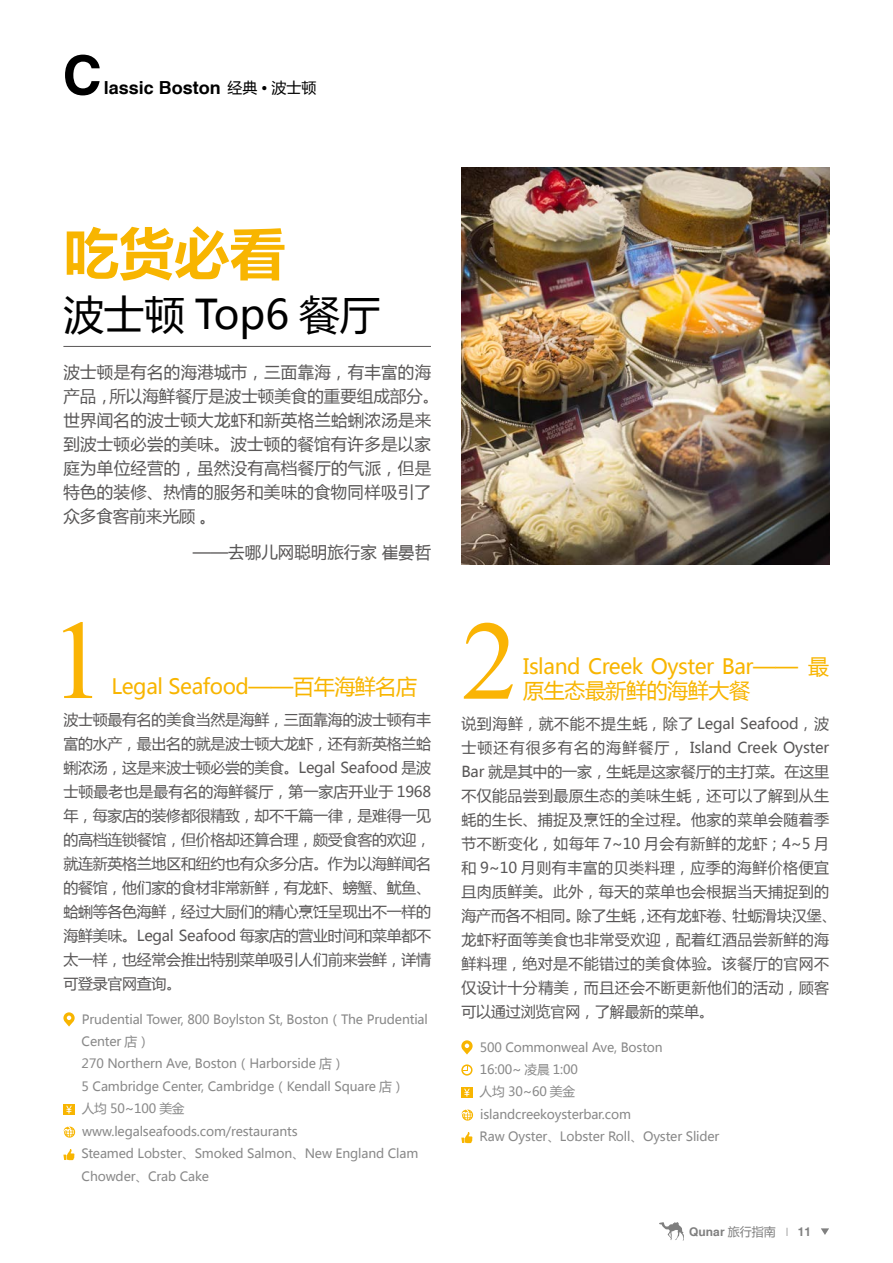
<style>
.page{position:relative;width:893px;height:1263px;background:#fff}
.page>*{position:absolute;margin:0;border:0;box-sizing:border-box;transform-origin:0 0}
.t1{font:112.5px "Iskoola Pota";color:#fab404}
.t2{font:700 55.5px "Microsoft Ya Hei";color:#f8b500}
.t3{font:700 54px "Helvetica cyr";color:#000}
.t4{font:40.5px "Microsoft Ya Hei";color:#000}
.t5{font:21px/24px "Microsoft Ya Hei";letter-spacing:-.02em;color:#f8b500}
.t6{font:700 18px "Helvetica cyr";color:#000}
.t7{font:16.5px/24px "Microsoft Ya Hei";letter-spacing:.015em;color:#595757}
.t8{font:15px/24px "Microsoft Ya Hei";letter-spacing:.025em;color:#595757;text-align:justify}
.t9{font:12.75px/22.4px "Microsoft Ya Hei";letter-spacing:-.01em;color:#898989}
.t10{font:700 12px "Helvetica cyr";color:#7f7f7f}
.s1{font-family:"Microsoft Ya Hei";font-weight:400;font-size:15px}
.s2{font-family:"Microsoft Ya Hei";font-weight:400}
.s3{font-family:"Microsoft Ya Hei";font-weight:400;font-size:7.5px}
</style>
<div class="page">
<svg style="left:821px;top:1228px;width:8px;height:7px"></svg>
<svg style="left:659px;top:1222px;width:25px;height:18px"></svg>
<hr style="left:63px;top:346px;width:368px;height:1px;background:#595757">
<svg style="left:63px;top:1012px;width:12px;height:14px"></svg>
<div style="left:63px;top:1104px;width:12px;height:11px;background:#f8b500"></div>
<svg style="left:66px;top:1106px;width:6px;height:7px"></svg>
<svg style="left:63px;top:1126px;width:12px;height:12px"></svg>
<svg style="left:63px;top:1149px;width:12px;height:11px"></svg>
<svg style="left:461px;top:1040px;width:12px;height:14px"></svg>
<div style="left:461px;top:1064px;width:11px;height:11px;border:2px solid #f8b500;border-radius:50%"></div>
<svg style="left:463px;top:1066px;width:5px;height:5px"></svg>
<svg style="left:461px;top:1087px;width:11px;height:11px"></svg>
<svg style="left:464px;top:1089px;width:6px;height:7px"></svg>
<svg style="left:461px;top:1109px;width:12px;height:12px"></svg>
<svg style="left:461px;top:1132px;width:12px;height:11px"></svg>
<img style="left:462px;top:167px;width:367px;height:397px">
<p class="t3" style="left:63px;top:45px;width:40px">C</p>
<p class="t6" style="left:104px;top:78px;width:214px">lassic Boston <span class="s1">经典 • 波士顿</span></p>
<p class="t2" style="left:63px;top:214px;width:223px">吃货必看</p>
<p class="t4" style="left:63px;top:287px;width:318px">波士顿 Top6 餐厅</p>
<p class="t7" style="left:63px;top:360px;width:377px">波士顿是有名的海港城市，三面靠海，有丰富的海产品，所以海鲜餐厅是波士顿美食的重要组成部分。世界闻名的波士顿大龙虾和新英格兰蛤蜊浓汤是来到波士顿必尝的美味。波士顿的餐馆有许多是以家庭为单位经营的，虽然没有高档餐厅的气派，但是特色的装修、热情的服务和美味的食物同样吸引了众多食客前来光顾｡</p>
<p class="t7" style="left:193px;top:540px;width:240px">——去哪儿网聪明旅行家 崔晏哲</p>
<p class="t1" style="left:50px;top:595px;width:58px">1</p>
<p class="t1" style="left:461px;top:596px;width:58px">2</p>
<p class="t5" style="left:523px;top:654px;width:307px">Island Creek Oyster Bar—— 最原生态最新鲜的海鲜大餐</p>
<p class="t8" style="left:461px;top:711px;width:377px;text-align:left">说到海鲜，就不能不提生蚝，除了 Legal Seafood，波士顿还有很多有名的海鲜餐厅， Island Creek Oyster<br>Bar 就是其中的一家，生蚝是这家餐厅的主打菜。在这里不仅能品尝到最原生态的美味生蚝，还可以了解到从生蚝的生长、捕捉及烹饪的全过程。他家的菜单会随着季节不断变化，如每年 7~10 月会有新鲜的龙虾；4~5 月和 9~10 月则有丰富的贝类料理，应季的海鲜价格便宜且肉质鲜美。此外，每天的菜单也会根据当天捕捉到的海产而各不相同。除了生蚝，还有龙虾卷、牡蛎滑块汉堡、龙虾籽面等美食也非常受欢迎，配着红酒品尝新鲜的海鲜料理，绝对是不能错过的美食体验。该餐厅的官网不仅设计十分精美，而且还会不断更新他们的活动，顾客可以通过浏览官网，了解最新的菜单。</p>
<p class="t9" style="left:480px;top:1036px;width:241px">500 Commonweal Ave, Boston<br>16:00~ 凌晨 1:00<br>人均 30~60 美金islandcreekoysterbar.com<br>Raw Oyster、Lobster Roll、Oyster Slider</p>
<p class="t5" style="left:111px;top:674px;width:307px">Legal Seafood——百年海鲜名店</p>
<p class="t8" style="left:63px;top:707px;width:369px">波士顿最有名的美食当然是海鲜，三面靠海的波士顿有丰富的水产，最出名的就是波士顿大龙虾，还有新英格兰蛤蜊浓汤，这是来波士顿必尝的美食。Legal Seafood 是波士顿最老也是最有名的海鲜餐厅，第一家店开业于 1968年，每家店的装修都很精致，却不千篇一律，是难得一见的高档连锁餐馆，但价格却还算合理，颇受食客的欢迎，就连新英格兰地区和纽约也有众多分店。作为以海鲜闻名的餐馆，他们家的食材非常新鲜，有龙虾、螃蟹、鱿鱼、蛤蜊等各色海鲜，经过大厨们的精心烹饪呈现出不一样的海鲜美味。Legal Seafood 每家店的营业时间和菜单都不太一样，也经常会推出特别菜单吸引人们前来尝鲜，详情可登录官网查询。</p>
<p class="t9" style="left:82px;top:1008px;width:348px">Prudential Tower, 800 Boylston St, Boston（The Prudential Center 店）<br>270 Northern Ave, Boston（Harborside 店）<br>5 Cambridge Center, Cambridge（Kendall Square 店）<br>人均 50~100 美金<br>www.legalseafoods.com/restaurants<br>Steamed Lobster、Smoked Salmon、New England Clam Chowder、Crab Cake</p>
<p class="t10" style="left:689px;top:1225px;width:123px">Qunar <span class="s2">旅行指南</span> <span class="s3">|</span> 11</p>
</div>
